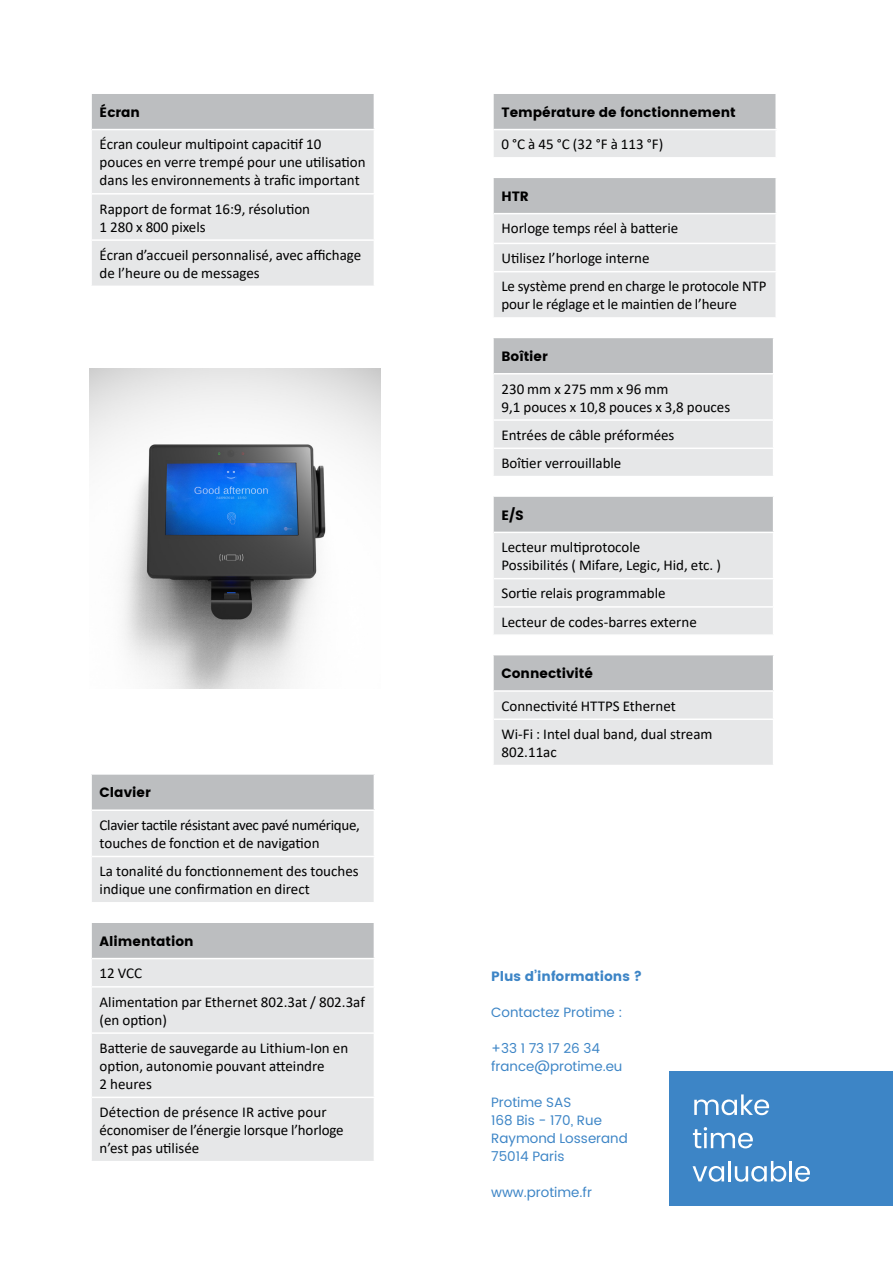
<style>
.page{position:relative;width:893px;height:1263px;background:#fff}
.page>*{position:absolute;margin:0;border:0;box-sizing:border-box;transform-origin:0 0}
.t1{font:15px/18px "Calibri";color:#000}
.t2{font:15px/18px "Calibri";letter-spacing:-.02em;color:#000}
.t3{font:13.5px/18px "Poppins";color:#3d85c6}
.t4{font:13.5px "Poppins";color:#000}
.t5{font:13.5px "Poppins";color:#3d85c6}
</style>
<div class="page">
<div style="left:670px;top:1071px;width:223px;height:135px;background:#3d85c6"></div>
<svg style="left:694px;top:1094px;width:75px;height:21px"></svg>
<svg style="left:693px;top:1127px;width:60px;height:21px"></svg>
<svg style="left:692px;top:1166px;width:32px;height:16px"></svg>
<hr style="left:728px;top:1161px;width:3px;height:20px;background:#fff">
<svg style="left:735px;top:1161px;width:51px;height:21px"></svg>
<hr style="left:789px;top:1161px;width:3px;height:20px;background:#fff">
<svg style="left:795px;top:1166px;width:15px;height:16px"></svg>
<div style="left:91px;top:93px;width:283px;height:37px;background:#bcbec0"></div>
<div style="left:92px;top:130px;width:282px;height:156px;background:#e6e7e8"></div>
<hr style="left:90px;top:92px;width:285px;height:2px;background:#fff">
<hr style="left:90px;top:94px;width:2px;height:36px;background:#fff">
<hr style="left:92px;top:129px;width:283px;height:1px;background:#fff">
<hr style="left:92px;top:193px;width:283px;height:2px;background:#fff">
<hr style="left:92px;top:239px;width:283px;height:2px;background:#fff">
<div style="left:91px;top:774px;width:283px;height:36px;background:#bcbec0"></div>
<div style="left:92px;top:811px;width:282px;height:91px;background:#e6e7e8"></div>
<hr style="left:90px;top:773px;width:285px;height:2px;background:#fff">
<hr style="left:90px;top:775px;width:2px;height:35px;background:#fff">
<hr style="left:92px;top:809px;width:283px;height:2px;background:#fff">
<hr style="left:92px;top:856px;width:283px;height:1px;background:#fff">
<div style="left:91px;top:922px;width:283px;height:36px;background:#bcbec0"></div>
<div style="left:92px;top:959px;width:282px;height:202px;background:#e6e7e8"></div>
<hr style="left:90px;top:921px;width:285px;height:2px;background:#fff">
<hr style="left:90px;top:923px;width:2px;height:35px;background:#fff">
<hr style="left:92px;top:986px;width:283px;height:1px;background:#fff">
<hr style="left:92px;top:1032px;width:283px;height:2px;background:#fff">
<hr style="left:92px;top:1096px;width:283px;height:2px;background:#fff">
<div style="left:493px;top:93px;width:283px;height:37px;background:#bcbec0"></div>
<div style="left:493px;top:130px;width:283px;height:28px;background:#e6e7e8"></div>
<hr style="left:492px;top:92px;width:285px;height:2px;background:#fff">
<hr style="left:492px;top:94px;width:2px;height:36px;background:#fff">
<hr style="left:492px;top:130px;width:2px;height:27px;background:#fff">
<hr style="left:775px;top:94px;width:2px;height:35px;background:#fff">
<hr style="left:494px;top:129px;width:283px;height:1px;background:#fff">
<hr style="left:775px;top:130px;width:2px;height:27px;background:#fff">
<hr style="left:492px;top:157px;width:285px;height:2px;background:#fff">
<div style="left:493px;top:177px;width:283px;height:37px;background:#bcbec0"></div>
<div style="left:494px;top:214px;width:281px;height:103px;background:#e6e7e8"></div>
<hr style="left:492px;top:177px;width:285px;height:1px;background:#fff">
<hr style="left:492px;top:178px;width:2px;height:36px;background:#fff">
<hr style="left:775px;top:178px;width:2px;height:35px;background:#fff">
<hr style="left:494px;top:213px;width:283px;height:1px;background:#fff">
<hr style="left:494px;top:243px;width:283px;height:1px;background:#fff">
<hr style="left:494px;top:271px;width:283px;height:1px;background:#fff">
<div style="left:493px;top:337px;width:281px;height:37px;background:#bcbec0"></div>
<hr style="left:492px;top:337px;width:282px;height:1px;background:#fff">
<hr style="left:492px;top:338px;width:2px;height:36px;background:#fff">
<hr style="left:773px;top:338px;width:1px;height:35px;background:#fff">
<hr style="left:494px;top:373px;width:280px;height:1px;background:#fff">
<div style="left:494px;top:374px;width:279px;height:102px;background:#e6e7e8"></div>
<div style="left:493px;top:496px;width:281px;height:36px;background:#bcbec0"></div>
<hr style="left:492px;top:495px;width:282px;height:2px;background:#fff">
<hr style="left:492px;top:497px;width:2px;height:35px;background:#fff">
<hr style="left:773px;top:497px;width:1px;height:35px;background:#fff">
<svg style="left:493px;top:532px;width:280px;height:102px;background:#e7e8e9"></svg>
<div style="left:493px;top:655px;width:281px;height:36px;background:#bcbec0"></div>
<hr style="left:492px;top:655px;width:2px;height:36px;background:#fff">
<hr style="left:773px;top:655px;width:1px;height:35px;background:#fff">
<hr style="left:494px;top:690px;width:280px;height:2px;background:#fff">
<div style="left:494px;top:692px;width:279px;height:73px;background:#e6e7e8"></div>
<hr style="left:494px;top:718px;width:280px;height:2px;background:#fff">
<img style="left:89px;top:369px;width:292px;height:320px">
<p class="t4" style="left:100px;top:104px;width:42px">Écran</p>
<p class="t1" style="left:100px;top:135px;width:267px">Écran couleur multipoint capacitif 10 pouces en verre trempé pour une utilisation dans les environnements à trafic important</p>
<p class="t1" style="left:100px;top:199px;width:212px">Rapport de format 16:9, résolution<br>1 280 x 800 pixels</p>
<p class="t1" style="left:100px;top:245px;width:263px">Écran d’accueil personnalisé, avec affichage de l’heure ou de messages</p>
<p class="t4" style="left:100px;top:785px;width:53px">Clavier</p>
<p class="t2" style="left:100px;top:816px;width:262px">Clavier tactile résistant avec pavé numérique, touches de fonction et de navigation</p>
<p class="t1" style="left:100px;top:862px;width:261px">La tonalité du fonctionnement des touches indique une confirmation en direct</p>
<p class="t4" style="left:100px;top:933px;width:96px">Alimentation</p>
<p class="t1" style="left:100px;top:959px;width:267px;line-height:28.2px">12 VCC<br>Alimentation par Ethernet 802.3at / 802.3af</p>
<p class="t1" style="left:100px;top:1005px;width:250px;line-height:28.2px">(en option)<br>Batterie de sauvegarde au Lithium-Ion en</p>
<p class="t1" style="left:100px;top:1056px;width:227px">option, autonomie pouvant atteindre<br>2 heures</p>
<p class="t1" style="left:100px;top:1103px;width:246px">Détection de présence IR active pour économiser de l’énergie lorsque l’horloge n’est pas utilisée</p>
<p class="t4" style="left:501px;top:104px;width:236px">Température de fonctionnement</p>
<p class="t1" style="left:501px;top:135px;width:163px">0 °C à 45 °C (32 °F à 113 °F)</p>
<p class="t4" style="left:501px;top:188px;width:29px">HTR</p>
<p class="t1" style="left:501px;top:213px;width:178px;line-height:29.8px">Horloge temps réel à batterie<br>Utilisez l’horloge interne</p>
<p class="t1" style="left:501px;top:277px;width:267px">Le système prend en charge le protocole NTP pour le réglage et le maintien de l’heure</p>
<p class="t4" style="left:501px;top:348px;width:48px">Boîtier</p>
<p class="t1" style="left:501px;top:379px;width:230px">230 mm x 275 mm x 96 mm<br>9,1 pouces x 10,8 pouces x 3,8 pouces</p>
<p class="t1" style="left:501px;top:420px;width:175px;line-height:28.2px">Entrées de câble préformées<br>Boîtier verrouillable</p>
<p class="t4" style="left:501px;top:507px;width:24px">E/S</p>
<p class="t1" style="left:501px;top:538px;width:221px">Lecteur multiprotocole<br>Possibilités ( Mifare, Legic, Hid, etc. )</p>
<p class="t1" style="left:501px;top:579px;width:197px;line-height:28.2px">Sortie relais programmable<br>Lecteur de codes-barres externe</p>
<p class="t4" style="left:501px;top:666px;width:93px">Connectivité</p>
<p class="t1" style="left:501px;top:691px;width:213px;line-height:28.2px">Connectivité HTTPS Ethernet<br>Wi-Fi : Intel dual band, dual stream</p>
<p class="t1" style="left:501px;top:743px;width:57px">802.11ac</p>
<p class="t5" style="left:491px;top:968px;width:153px">Plus d’informations ?</p>
<p class="t3" style="left:491px;top:1003px;width:133px">Contactez Protime :</p>
<p class="t3" style="left:491px;top:1039px;width:133px">+33 1 73 17 26 34 france@protime.eu</p>
<p class="t3" style="left:491px;top:1093px;width:138px">Protime SAS<br>168 Bis - 170, Rue<br>Raymond Losserand<br>75014 Paris</p>
<p class="t3" style="left:491px;top:1183px;width:102px">www.protime.fr</p>
</div>
